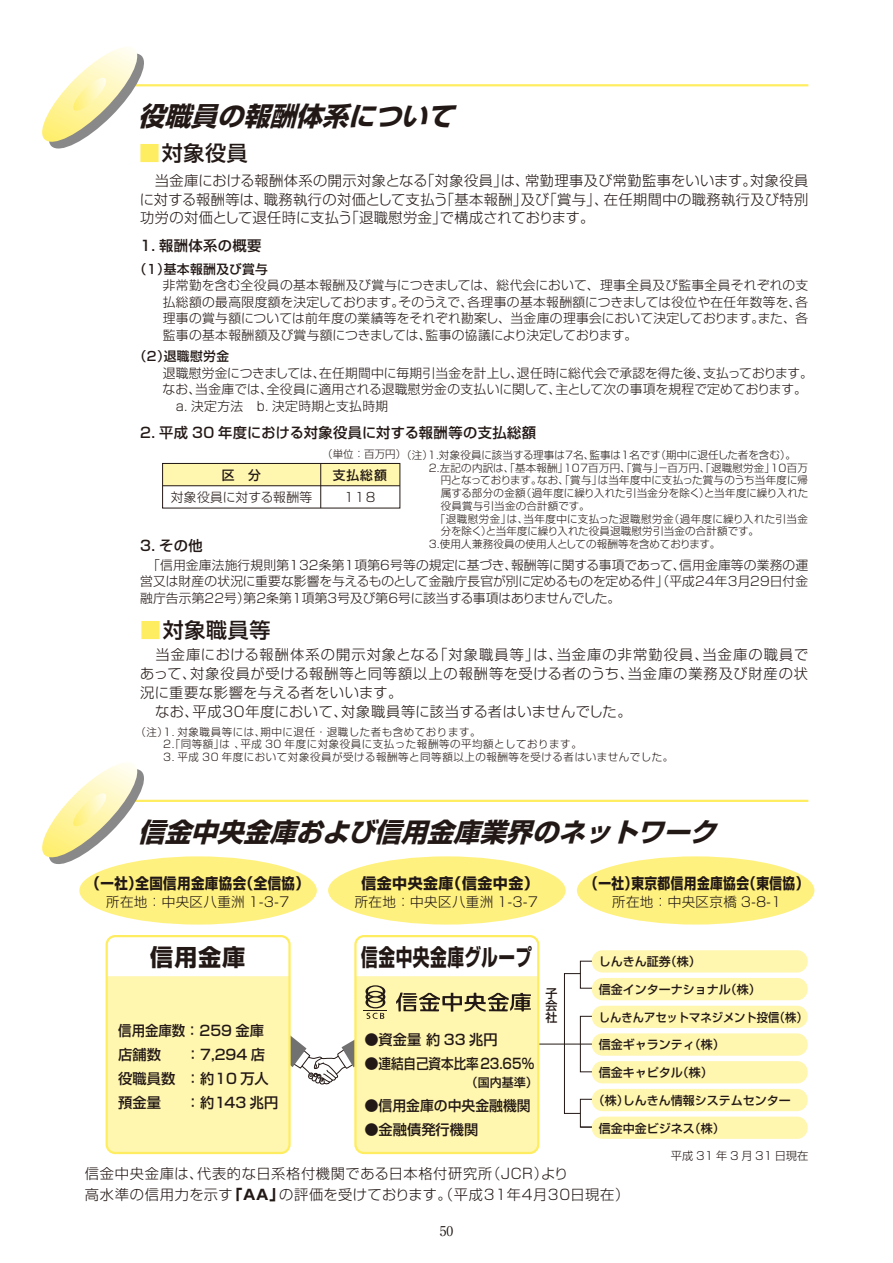
<style>
.page{position:relative;width:893px;height:1263px;background:#fff}
.page>*{position:absolute;margin:0;border:0;box-sizing:border-box;transform-origin:0 0}
.t1{font:italic 700 26.25px "Shin Go Pro";color:#221815}
.t2{font:700 23.25px "Shin Go Pro";letter-spacing:.03em;color:#221815;scale:.72 1}
.t3{font:700 23.25px "Shin Go Pro";letter-spacing:.03em;color:#221815}
.t4{font:500 21px "Shin Go Pro";letter-spacing:.03em;color:#221815}
.t5{font:700 15px "Shin Go Pro";letter-spacing:.03em;color:#221815;scale:.85 1}
.t6{font:700 15px "Shin Go Pro";letter-spacing:.03em;color:#221815;scale:.9 1}
.t7{font:700 15px "Shin Go Pro";letter-spacing:.03em;color:#221815}
.t8{font:300 14.25px/18.8px "Shin Go Pro";letter-spacing:.04em;color:#221815}
.t9{font:500 14.25px "Shin Go Pro";color:#221815}
.t10{font:500 14.25px/24px "Shin Go Pro";color:#221815;scale:.94 1}
.t11{font:500 14.25px "Shin Go Pro";letter-spacing:.03em;color:#221815}
.t12{font:300 13.5px "Shin Go Pro";letter-spacing:.03em;color:#221815}
.t13{font:13.5px "Ryumin Pro";color:#221815}
.t14{font:300 12.75px/16.5px "Shin Go Pro";letter-spacing:.01em;color:#221815}
.t15{font:500 12.75px "Shin Go Pro";color:#221815}
.t16{font:500 12px/12px "Shin Go Pro";color:#221815;text-align:justify}
.t17{font:500 12px "Shin Go Pro";color:#221815;scale:.94 1}
.t18{font:300 11.25px "Shin Go Pro";letter-spacing:.22em;color:#221815}
.t19{font:300 10.5px "Shin Go Pro";letter-spacing:.02em;color:#221815}
.t20{font:300 10.5px/12.8px "Shin Go Pro";letter-spacing:.05em;color:#221815}
.t21{font:300 10.5px "Shin Go Pro";color:#221815}
.t22{font:300 10.5px "Shin Go Pro";letter-spacing:-.005em;color:#221815}
.s1{color:#ffed61}
.s2{font-weight:500}
.s3{font-weight:700}
</style>
<div class="page">
<hr style="left:528px;top:1044px;width:77px;height:1px;background:#221815">
<svg style="left:580px;top:1127px;width:12px;height:1px"></svg>
<div style="left:580px;top:1099px;width:25px;height:28px;border:1px solid #221815"></div>
<div style="left:564px;top:973px;width:17px;height:141px;border:1px solid #221815"></div>
<div style="left:592px;top:950px;width:216px;height:22px;background:#fff6b0;border-radius:11px"></div>
<div style="left:592px;top:978px;width:216px;height:22px;background:#fff6b0;border-radius:11px"></div>
<div style="left:592px;top:1006px;width:216px;height:22px;background:#fff6b0;border-radius:11px"></div>
<div style="left:592px;top:1033px;width:216px;height:23px;background:#fff6b0;border-radius:11px"></div>
<div style="left:592px;top:1061px;width:216px;height:22px;background:#fff6b0;border-radius:11px"></div>
<div style="left:592px;top:1089px;width:216px;height:22px;background:#fff6b0;border-radius:11px"></div>
<div style="left:592px;top:1116px;width:216px;height:23px;background:#fff6b0;border-radius:11px"></div>
<hr style="left:118px;top:84px;width:690px;height:2px;background:#ffed61">
<svg style="left:42px;top:47px;width:108px;height:102px"></svg>
<div style="left:163px;top:463px;width:237px;height:23px;background:#fff6b0"></div>
<div style="left:79px;top:856px;width:238px;height:68px;background:#fff180;border-radius:50%"></div>
<div style="left:577px;top:856px;width:237px;height:68px;background:#fff180;border-radius:50%"></div>
<div style="left:328px;top:856px;width:238px;height:68px;background:#fff180;border-radius:50%"></div>
<div style="left:106px;top:935px;width:185px;height:219px;border:2px solid #ffed61;border-radius:9px"></div>
<div style="left:354px;top:935px;width:185px;height:219px;border:2px solid #ffed61;border-radius:9px"></div>
<svg style="left:107px;top:976px;width:431px;height:177px;background:#f9f1b5"></svg>
<div style="left:162px;top:463px;width:238px;height:45px;border:1px solid #221815"></div>
<hr style="left:163px;top:485px;width:237px;height:1px;background:#221815">
<hr style="left:320px;top:463px;width:1px;height:45px;background:#221815">
<hr style="left:118px;top:800px;width:690px;height:2px;background:#ffed61">
<svg style="left:42px;top:763px;width:108px;height:107px"></svg>
<p class="t1" style="left:138px;top:95px;width:326px">役職員の報酬体系について</p>
<p class="t4" style="left:139px;top:135px;width:110px"><span class="s1">■</span>対象役員</p>
<p class="t8" style="left:140px;top:169px;width:670px;text-align:justify">　当金庫における報酬体系の開示対象となる「対象役員」は、常勤理事及び常勤監事をいいます。対象役員に対する報酬等は、職務執行の対価として支払う「基本報酬」及び「賞与」、在任期間中の職務執行及び特別功労の対価として退任時に支払う「退職慰労金」で構成されております。</p>
<p class="t14" style="left:163px;top:259px;width:647px;text-indent:-29px"><span class="s2">（1）基本報酬及び賞与<br></span>非常勤を含む全役員の基本報酬及び賞与につきましては、総代会において、理事全員及び監事全員それぞれの支払総額の最高限度額を決定しております。そのうえで、各理事の基本報酬額につきましては役位や在任年数等を、各理事の賞与額については前年度の業績等をそれぞれ勘案し、当金庫の理事会において決定しております。また、各監事の基本報酬額及び賞与額につきましては、監事の協議により決定しております。</p>
<p class="t14" style="left:163px;top:346px;width:652px;text-indent:-29px"><span class="s2">（2）退職慰労金<br></span>退職慰労金につきましては、在任期間中に毎期引当金を計上し、退任時に総代会で承認を得た後、支払っております。なお、当金庫では、全役員に適用される退職慰労金の支払いに関して、主として次の事項を規程で定めております。　a. 決定方法　b. 決定時期と支払時期</p>
<p class="t11" style="left:140px;top:234px;width:123px">1. 報酬体系の概要</p>
<p class="t11" style="left:140px;top:421px;width:397px">2. 平成 30 年度における対象役員に対する報酬等の支払総額</p>
<p class="t19" style="left:322px;top:445px;width:86px">（単位：百万円）</p>
<p class="t15" style="left:222px;top:465px;width:41px">区　分</p>
<p class="t15" style="left:333px;top:465px;width:56px">支払総額</p>
<p class="t14" style="left:171px;top:487px;width:143px">対象役員に対する報酬等</p>
<p class="t14" style="left:344px;top:487px;width:33px">118</p>
<p class="t9" style="left:140px;top:534px;width:64px">3. その他</p>
<p class="t21" style="left:401px;top:446px;width:396px">（注）1.対象役員に該当する理事は7名、監事は1名です（期中に退任した者を含む）。</p>
<p class="t19" style="left:429px;top:459px;width:381px">2.左記の内訳は、「基本報酬」107百万円、「賞与」－百万円、「退職慰労金」10百万</p>
<p class="t22" style="left:441px;top:472px;width:369px">円となっております。なお、「賞与」は当年度中に支払った賞与のうち当年度に帰</p>
<p class="t19" style="left:441px;top:484px;width:369px">属する部分の金額（過年度に繰り入れた引当金分を除く）と当年度に繰り入れた</p>
<p class="t19" style="left:441px;top:497px;width:150px">役員賞与引当金の合計額です。</p>
<p class="t20" style="left:429px;top:511px;width:381px">　「退職慰労金」は、当年度中に支払った退職慰労金（過年度に繰り入れた引当金</p>
<p class="t19" style="left:441px;top:523px;width:320px">分を除く）と当年度に繰り入れた役員退職慰労引当金の合計額です。</p>
<p class="t19" style="left:429px;top:535px;width:293px">3．使用人兼務役員の使用人としての報酬等を含めております。</p>
<p class="t14" style="left:140px;top:555px;width:669px;text-align:justify">　「信用金庫法施行規則第132条第1項第6号等の規定に基づき、報酬等に関する事項であって、信用金庫等の業務の運営又は財産の状況に重要な影響を与えるものとして金融庁長官が別に定めるものを定める件」（平成24年3月29日付金融庁告示第22号）第2条第1項第3号及び第6号に該当する事項はありませんでした。</p>
<p class="t4" style="left:140px;top:612px;width:132px"><span class="s1">■</span>対象職員等</p>
<p class="t8" style="left:140px;top:644px;width:670px">　当金庫における報酬体系の開示対象となる「対象職員等」は、当金庫の非常勤役員、当金庫の職員であって、対象役員が受ける報酬等と同等額以上の報酬等を受ける者のうち、当金庫の業務及び財産の状況に重要な影響を与える者をいいます。<br>　なお、平成30年度において、対象職員等に該当する者はいませんでした。</p>
<p class="t20" style="left:163px;top:724px;width:420px;text-indent:-28px">（注）1. 対象職員等には、期中に退任・退職した者も含めております。<br>2.「同等額」は 、平成 30 年度に対象役員に支払った報酬等の平均額としております。</p>
<p class="t20" style="left:163px;top:749px;width:512px">3. 平成 30 年度において対象役員が受ける報酬等と同等額以上の報酬等を受ける者はいませんでした。</p>
<p class="t1" style="left:138px;top:811px;width:589px">信金中央金庫および信用金庫業界のネットワーク</p>
<p class="t6" style="left:87px;top:871px;width:249px">（一社）全国信用金庫協会（全信協）</p>
<p class="t12" style="left:106px;top:891px;width:185px">所在地：中央区八重洲 1-3-7</p>
<p class="t3" style="left:150px;top:939px;width:97px">信用金庫</p>
<p class="t10" style="left:118px;top:1017px;width:172px">信用金庫数：259 金庫店舗数　　：7,294 店役職員数　：約10 万人預金量　　：約143 兆円</p>
<p class="t7" style="left:361px;top:871px;width:179px">信金中央金庫（信金中金）</p>
<p class="t12" style="left:355px;top:891px;width:185px">所在地：中央区八重洲 1-3-7</p>
<p class="t2" style="left:361px;top:939px;width:239px">信金中央金庫グループ</p>
<p class="t9" style="left:364px;top:1027px;width:135px">●資金量 約 33 兆円</p>
<p class="t9" style="left:364px;top:1051px;width:171px">●連結自己資本比率23.65％</p>
<p class="t9" style="left:364px;top:1093px;width:168px">●信用金庫の中央金融機関</p>
<p class="t9" style="left:364px;top:1117px;width:115px">●金融債発行機関</p>
<p class="t16" style="left:466px;top:1075px;width:73px">（国内基準）</p>
<p class="t16" style="left:545px;top:986px;width:13px">子会社</p>
<p class="t5" style="left:585px;top:871px;width:264px">（一社）東京都信用金庫協会（東信協）</p>
<p class="t12" style="left:612px;top:891px;width:171px">所在地：中央区京橋 3-8-1</p>
<p class="t16" style="left:599px;top:954px;width:104px">しんきん証券（株）</p>
<p class="t16" style="left:599px;top:982px;width:163px">信金インターナショナル（株）</p>
<p class="t17" style="left:599px;top:1007px;width:223px">しんきんアセットマネジメント投信（株）</p>
<p class="t16" style="left:599px;top:1037px;width:127px">信金ギャランティ（株）</p>
<p class="t16" style="left:599px;top:1065px;width:115px">信金キャピタル（株）</p>
<p class="t16" style="left:593px;top:1093px;width:199px">（株）しんきん情報システムセンター</p>
<p class="t16" style="left:599px;top:1120px;width:127px">信金中金ビジネス（株）</p>
<p class="t18" style="left:671px;top:1146px;width:139px">平成31年3月31日現在</p>
<p class="t8" style="left:85px;top:1162px;width:546px;line-height:20.2px">信金中央金庫は、代表的な日系格付機関である日本格付研究所（JCR）より<br>高水準の信用力を示す<span class="s3">「AA」</span>の評価を受けております。（平成31年4月30日現在）</p>
<p class="t13" style="left:440px;top:1220px;width:15px">50</p>
</div>
